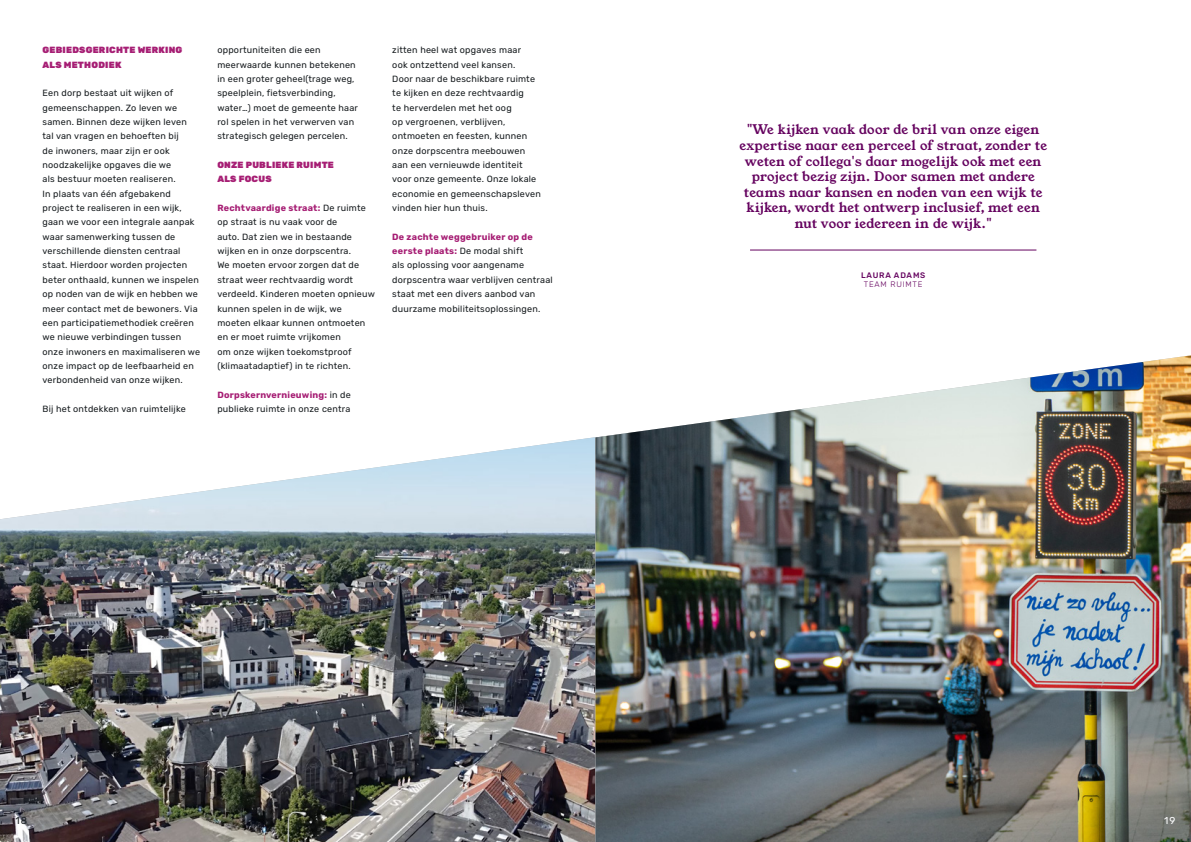
<style>
.page{position:relative;width:1191px;height:842px;background:#fff}
.page>*{position:absolute;margin:0;border:0;box-sizing:border-box;transform-origin:0 0}
.Inleiding{font:13px/15.6px "Young Serif";letter-spacing:.015em;color:#65035f;text-align:center}
.t1{font:10px "Rubik";color:#181d20}
.t2{font:10px "Rubik";color:#fff}
.Body{font:9px/14.3px "Rubik";letter-spacing:.025em;color:#181d20}
.Body-2{font:900 9px/14.4px "Rubik";letter-spacing:.025em;color:#a61e74}
.Streamer_Naam{font:500 8px/9.6px "Rubik";letter-spacing:.1em;color:#65035f;text-align:center}
.s1{font-weight:700;color:#a61e74}
.s2{font-weight:300}
</style>
<div class="page">
<img style="left:0;top:437px;width:595px;height:405px">
<img style="left:595px;top:355px;width:596px;height:487px">
<hr style="left:750px;top:250px;width:286px;height:1px;background:#65035f">
<p class="Body-2" style="left:43px;top:43px;width:141px">GEBIEDSGERICHTE WERKING<br>ALS METHODIEK</p>
<p class="Body" style="left:43px;top:86px;width:159px">Een dorp bestaat uit wijken of gemeenschappen. Zo leven we samen. Binnen deze wijken leven<br>tal van vragen en behoeften bij<br>de inwoners, maar zijn er ook noodzakelijke opgaves die we<br>als bestuur moeten realiseren.<br>In plaats van één afgebakend project te realiseren in een wijk, gaan we voor een integrale aanpak waar samenwerking tussen de verschillende diensten centraal staat. Hierdoor worden projecten beter onthaald, kunnen we inspelen op noden van de wijk en hebben we meer contact met de bewoners. Via een participatiemethodiek creëren we nieuwe verbindingen tussen onze inwoners en maximaliseren we onze impact op de leefbaarheid en verbondenheid van onze wijken.</p>
<p class="Body" style="left:43px;top:402px;width:145px">Bij het ontdekken van ruimtelijke</p>
<p class="Body" style="left:217px;top:43px;width:142px">opportuniteiten die een meerwaarde kunnen betekenen in een groter geheel(trage weg, speelplein, fietsverbinding, water…) moet de gemeente haar rol spelen in het verwerven van strategisch gelegen percelen.</p>
<p class="Body-2" style="left:217px;top:158px;width:118px">ONZE PUBLIEKE RUIMTE<br>ALS FOCUS</p>
<p class="Body" style="left:217px;top:201px;width:159px"><span class="s1">Rechtvaardige straat:</span> De ruimte op straat is nu vaak voor de<br>auto. Dat zien we in bestaande wijken en in onze dorpscentra.<br>We moeten ervoor zorgen dat de straat weer rechtvaardig wordt verdeeld. Kinderen moeten opnieuw kunnen spelen in de wijk, we moeten elkaar kunnen ontmoeten en er moet ruimte vrijkomen<br>om onze wijken toekomstproof (klimaatadaptief) in te richten.</p>
<p class="Body" style="left:217px;top:387px;width:135px"><span class="s1">Dorpskernvernieuwing:</span> in de publieke ruimte in onze centra</p>
<p class="Body" style="left:392px;top:43px;width:150px">zitten heel wat opgaves maar<br>ook ontzettend veel kansen.<br>Door naar de beschikbare ruimte te kijken en deze rechtvaardig<br>te herverdelen met het oog<br>op vergroenen, verblijven, ontmoeten en feesten, kunnen onze dorpscentra meebouwen aan een vernieuwde identiteit voor onze gemeente. Onze lokale economie en gemeenschapsleven vinden hier hun thuis.</p>
<p class="Body" style="left:392px;top:230px;width:162px"><span class="s1">De zachte weggebruiker op de eerste plaats:</span> De modal shift<br>als oplossing voor aangename dorpscentra waar verblijven centraal staat met een divers aanbod van duurzame mobiliteitsoplossingen.</p>
<p class="Inleiding" style="left:739px;top:122px;width:309px">"We kijken vaak door de bril van onze eigen expertise naar een perceel of straat, zonder te weten of collega's daar mogelijk ook met een project bezig zijn. Door samen met andere teams naar kansen en noden van een wijk te kijken, wordt het ontwerp inclusief, met een nut voor iedereen in de wijk."</p>
<p class="Streamer_Naam" style="left:861px;top:270px;width:66px">LAURA ADAMS<br><span class="s2">TEAM RUIMTE</span></p>
<p class="t1" style="left:15px;top:815px;width:13px">18</p>
<p class="t2" style="left:1164px;top:815px;width:13px">19</p>
</div>
